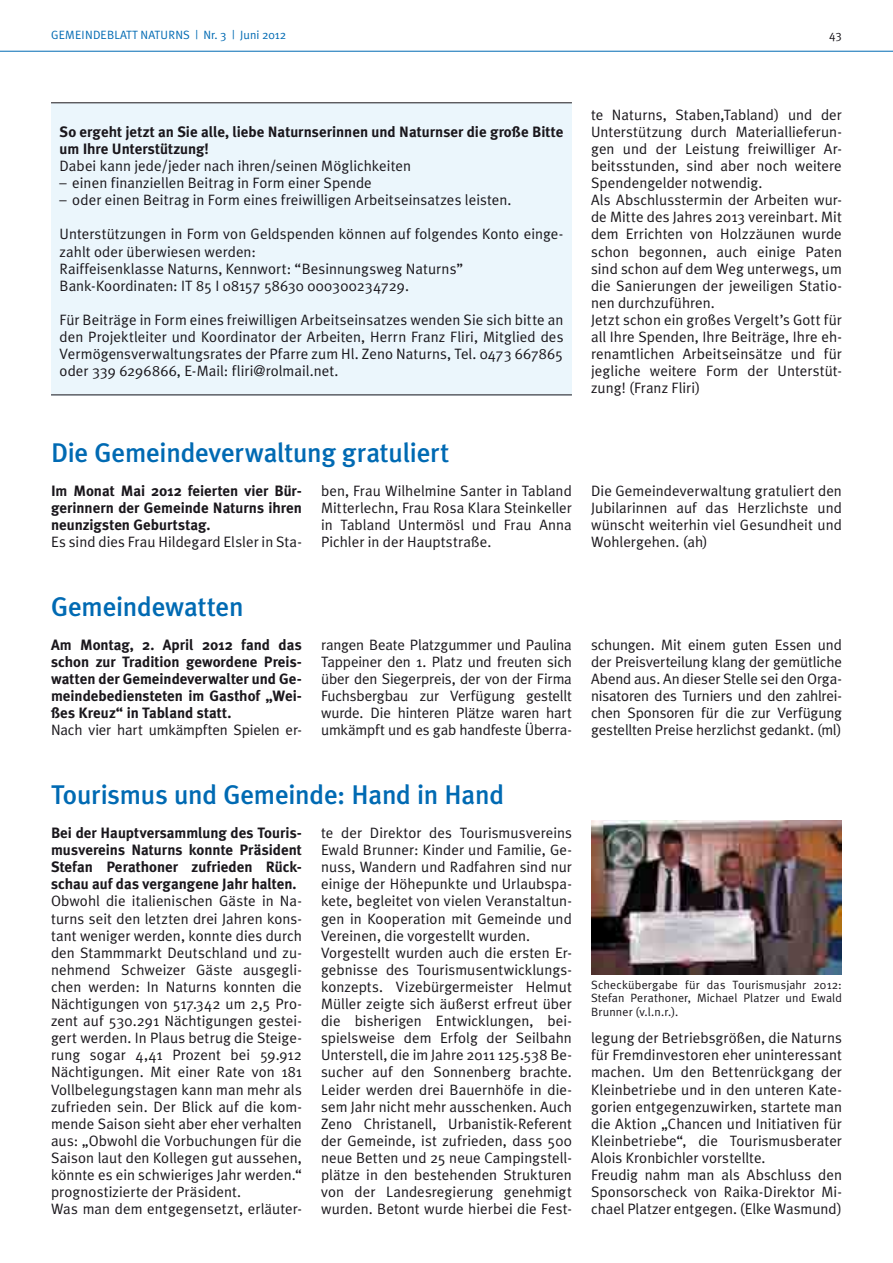
<style>
.page{position:relative;width:893px;height:1263px;background:#fff}
.page>*{position:absolute;margin:0;border:0;box-sizing:border-box;transform-origin:0 0}
.t1{font:500 27px "Meta Plus";letter-spacing:-.01em;color:#006ab3}
.t2{font:15px/17.1px "Meta Plus Normal";letter-spacing:.005em;color:#1a171c}
.t3{font:700 15px/17.1px "Meta Plus";color:#1a171c;text-align:justify}
.t4{font:15px "Meta Plus Normal";letter-spacing:-.015em;color:#1a171c}
.t5{font:12px/13.5px "Meta Plus Normal";letter-spacing:.015em;color:#1a171c;text-align:justify}
.t6{font:12px "Meta Plus Normal";letter-spacing:.01em;color:#006ab3}
</style>
<div class="page">
<hr style="left:0;top:51px;width:893px;height:1px;background:#006ab3">
<div style="left:51px;top:103px;width:521px;height:292px;background:#ebf6fc"></div>
<hr style="left:51px;top:103px;width:521px;height:1px;background:#1a171c">
<hr style="left:51px;top:395px;width:521px;height:1px;background:#1a171c">
<img style="left:591px;top:821px;width:251px;height:154px">
<p class="t6" style="left:51px;top:28px;width:237px">GEMEINDEBLATT NATURNS | Nr. 3 | Juni 2012</p>
<p class="t5" style="left:829px;top:28px;width:14px">43</p>
<p class="t3" style="left:60px;top:123px;width:505px">So ergeht jetzt an Sie alle, liebe Naturnserinnen und Naturnser die große Bitte um Ihre Unterstützung!</p>
<p class="t2" style="left:60px;top:157px;width:353px">Dabei kann jede/jeder nach ihren/seinen Möglichkeiten</p>
<p class="t2" style="left:60px;top:174px;width:314px">– einen finanziellen Beitrag in Form einer Spende</p>
<p class="t2" style="left:60px;top:191px;width:453px">– oder einen Beitrag in Form eines freiwilligen Arbeitseinsatzes leisten.</p>
<p class="t2" style="left:60px;top:225px;width:505px">Unterstützungen in Form von Geldspenden können auf folgendes Konto einge&shy;zahlt oder überwiesen werden:<br>Raiffeisenklasse Naturns, Kennwort: “Besinnungsweg Naturns” Bank-Koordinaten: IT 85 I 08157 58630 000300234729.</p>
<p class="t2" style="left:60px;top:311px;width:505px;text-align:justify">Für Beiträge in Form eines freiwilligen Arbeitseinsatzes wenden Sie sich bitte an den Projektleiter und Koordinator der Arbeiten, Herrn Franz Fliri, Mitglied des Vermögensverwaltungsrates der Pfarre zum Hl. Zeno Naturns, Tel. 0473 667865 oder 339 6296866, E-Mail: fliri@rolmail.net.</p>
<h1 class="t1" style="left:51px;top:437px;width:400px">Die Gemeindeverwaltung gratuliert</h1>
<p class="t2" style="left:591px;top:106px;width:252px">te Naturns, Staben,Tabland) und der Unterstützung durch Materiallieferun&shy;gen und der Leistung freiwilliger Ar&shy;beitsstunden, sind aber noch weitere Spendengelder notwendig.<br>Als Abschlusstermin der Arbeiten wur&shy;de Mitte des Jahres 2013 vereinbart. Mit dem Errichten von Holzzäunen wurde schon begonnen, auch einige Paten sind schon auf dem Weg unterwegs, um die Sanierungen der jeweiligen Statio&shy;nen durchzuführen.<br>Jetzt schon ein großes Vergelt’s Gott für all Ihre Spenden, Ihre Beiträge, Ihre eh&shy;renamtlichen Arbeitseinsätze und für jegliche weitere Form der Unterstüt&shy;zung! (Franz Fliri)</p>
<p class="t3" style="left:51px;top:482px;width:252px">Im Monat Mai 2012 feierten vier Bür&shy;gerinnern der Gemeinde Naturns ihren neunzigsten Geburtstag.</p>
<p class="t2" style="left:51px;top:533px;width:252px">Es sind dies Frau Hildegard Elsler in Sta-</p>
<h1 class="t1" style="left:51px;top:591px;width:194px">Gemeindewatten</h1>
<p class="t3" style="left:51px;top:636px;width:252px">Am Montag, 2. April 2012 fand das schon zur Tradition gewordene Preis&shy;watten der Gemeindeverwalter und Ge&shy;meindebediensteten im Gasthof „Wei&shy;ßes Kreuz“ in Tabland statt.</p>
<p class="t4" style="left:51px;top:721px;width:252px">Nach vier hart umkämpften Spielen er-</p>
<p class="t2" style="left:321px;top:482px;width:252px;text-align:justify">ben, Frau Wilhelmine Santer in Tabland Mitterlechn, Frau Rosa Klara Steinkeller in Tabland Untermösl und Frau Anna Pichler in der Hauptstraße.</p>
<p class="t2" style="left:591px;top:482px;width:252px;text-align:justify">Die Gemeindeverwaltung gratuliert den Jubilarinnen auf das Herzlichste und wünscht weiterhin viel Gesundheit und Wohlergehen. (ah)</p>
<p class="t2" style="left:321px;top:636px;width:252px;text-align:justify">rangen Beate Platzgummer und Paulina Tappeiner den 1. Platz und freuten sich über den Siegerpreis, der von der Firma Fuchsbergbau zur Verfügung gestellt wurde. Die hinteren Plätze waren hart umkämpft und es gab handfeste Überra-</p>
<p class="t2" style="left:591px;top:636px;width:252px;text-align:justify">schungen. Mit einem guten Essen und der Preisverteilung klang der gemütliche Abend aus. An dieser Stelle sei den Orga&shy;nisatoren des Turniers und den zahlrei&shy;chen Sponsoren für die zur Verfügung gestellten Preise herzlichst gedankt. (ml)</p>
<h1 class="t1" style="left:51px;top:779px;width:455px">Tourismus und Gemeinde: Hand in Hand</h1>
<p class="t3" style="left:51px;top:824px;width:252px">Bei der Hauptversammlung des Touris&shy;musvereins Naturns konnte Präsident Stefan Perathoner zufrieden Rück&shy;schau auf das vergangene Jahr halten.</p>
<p class="t2" style="left:51px;top:892px;width:252px">Obwohl die italienischen Gäste in Na&shy;turns seit den letzten drei Jahren kons&shy;tant weniger werden, konnte dies durch den Stammmarkt Deutschland und zu&shy;nehmend Schweizer Gäste ausgegli&shy;chen werden: In Naturns konnten die Nächtigungen von 517.342 um 2,5 Pro&shy;zent auf 530.291 Nächtigungen gestei&shy;gert werden. In Plaus betrug die Steige&shy;rung sogar 4,41 Prozent bei 59.912<br>Nächtigungen. Mit einer Rate von 181<br>Vollbelegungstagen kann man mehr als zufrieden sein. Der Blick auf die kom&shy;mende Saison sieht aber eher verhalten aus: „Obwohl die Vorbuchungen für die Saison laut den Kollegen gut aussehen, könnte es ein schwieriges Jahr werden.“ prognostizierte der Präsident.<br>Was man dem entgegensetzt, erläuter-</p>
<p class="t2" style="left:321px;top:824px;width:252px">te der Direktor des Tourismusvereins Ewald Brunner: Kinder und Familie, Ge&shy;nuss, Wandern und Radfahren sind nur einige der Höhepunkte und Urlaubspa&shy;kete, begleitet von vielen Veranstaltun&shy;gen in Kooperation mit Gemeinde und Vereinen, die vorgestellt wurden.<br>Vorgestellt wurden auch die ersten Er&shy;gebnisse des Tourismusentwicklungs&shy;konzepts. Vizebürgermeister Helmut Müller zeigte sich äußerst erfreut über die bisherigen Entwicklungen, bei&shy;spielsweise dem Erfolg der Seilbahn Unterstell, die im Jahre 2011 125.538 Be&shy;sucher auf den Sonnenberg brachte.<br>Leider werden drei Bauernhöfe in die&shy;sem Jahr nicht mehr ausschenken. Auch Zeno Christanell, Urbanistik-Referent der Gemeinde, ist zufrieden, dass 500 neue Betten und 25 neue Campingstell&shy;plätze in den bestehenden Strukturen von der Landesregierung genehmigt wurden. Betont wurde hierbei die Fest-</p>
<p class="t5" style="left:591px;top:977px;width:252px">Scheckübergabe für das Tourismusjahr 2012:<br>Stefan Perathoner, Michael Platzer und Ewald Brunner (v.l.n.r.).</p>
<p class="t2" style="left:591px;top:1029px;width:252px">legung der Betriebsgrößen, die Naturns für Fremdinvestoren eher uninteressant machen. Um den Bettenrückgang der Kleinbetriebe und in den unteren Kate&shy;gorien entgegenzuwirken, startete man die Aktion „Chancen und Initiativen für Kleinbetriebe“, die Tourismusberater Alois Kronbichler vorstellte.<br>Freudig nahm man als Abschluss den Sponsorscheck von Raika-Direktor Mi&shy;chael Platzer entgegen. (Elke Wasmund)</p>
</div>
